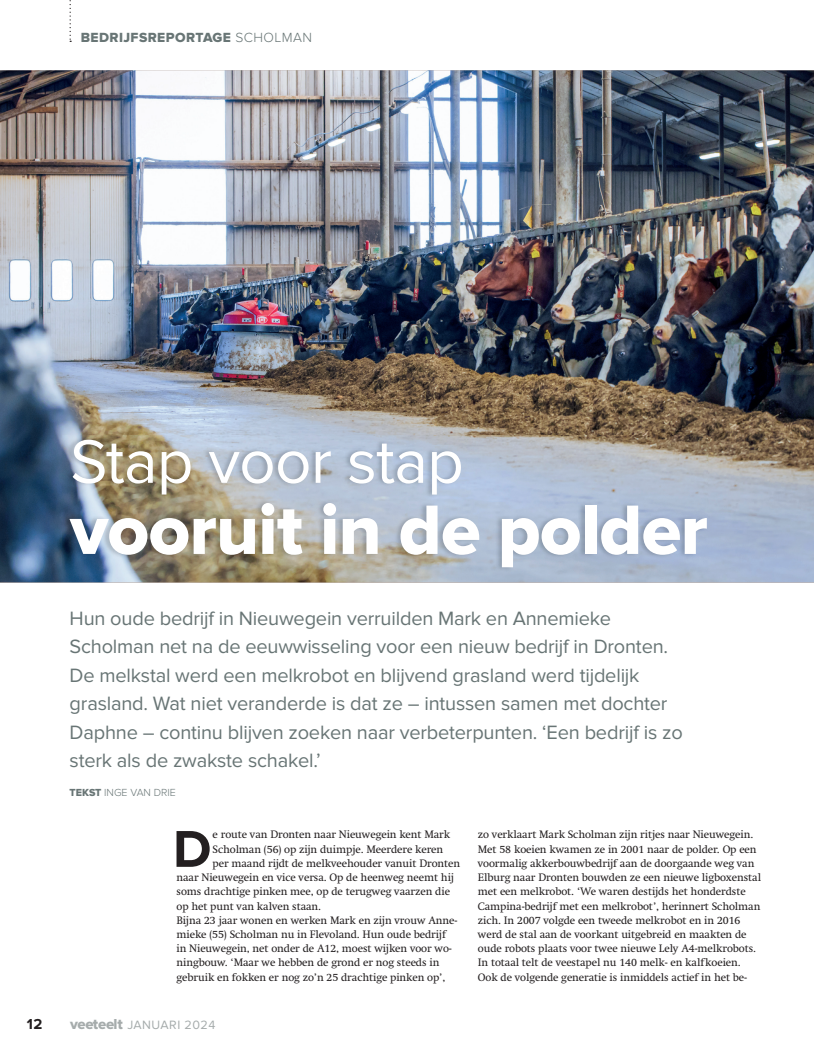
<style>
.page{position:relative;width:814px;height:1051px;background:#fff}
.page>*{position:absolute;margin:0;border:0;box-sizing:border-box;transform-origin:0 0}
.t1{font:72.5px "Proxima Nova Extrabld";letter-spacing:-.01em;color:#fff}
.t2{font:63.75px "Proxima Nova";letter-spacing:-.01em;color:#fff}
.t3{font:700 53.62px "Proxima Nova";color:#231f20}
.t4{font:20px/28.5px "Proxima Nova";letter-spacing:-.01em;color:#687575}
.t5{font:700 15px "Proxima Nova";color:#231f20}
.t6{font:13.75px "Proxima Nova Extrabld";letter-spacing:.03em;color:#687575}
.t7{font:12.5px "Proxima Nova";letter-spacing:.04em;color:#a6acac}
.t8{font:11px/14.2px "Swift LT Pro";letter-spacing:-.01em;color:#231f20}
.t9{font:300 10.62px "Proxima Nova";color:#687575}
.s1{font-family:"Proxima Nova";font-weight:300}
.s2{font-family:"Proxima Nova Extrabld";font-weight:400}
.s3{font-family:"Proxima Nova Extrabld";font-size:15px}
</style>
<div class="page">
<img style="left:0;top:70px;width:813px;height:512px">
<img style="left:62px;top:436px;width:645px;height:135px">
<svg style="left:70px;top:0;width:1px;height:42px"></svg>
<p class="t6" style="left:81px;top:29px;width:233px">BEDRIJFSREPORTAGE <span class="s1">SCHOLMAN</span></p>
<h2 class="t2" style="left:70px;top:425px;width:395px">Stap voor stap</h2>
<h1 class="t1" style="left:70px;top:488px;width:639px">vooruit in de polder</h1>
<p class="t4" style="left:70px;top:604px;width:614px">Hun oude bedrijf in Nieuwegein verruilden Mark en Annemieke Scholman net na de eeuwwisseling voor een nieuw bedrijf in Dronten.<br>De melkstal werd een melkrobot en blijvend grasland werd tijdelijk grasland. Wat niet veranderde is dat ze – intussen samen met dochter Daphne – continu blijven zoeken naar verbeterpunten. ‘Een bedrijf is zo sterk als de zwakste schakel.’</p>
<p class="t9" style="left:70px;top:786px;width:108px"><span class="s2">TEKST</span> INGE VAN DRIE</p>
<h3 class="t3" style="left:173px;top:818px;width:40px">D</h3>
<p class="t8" style="left:212px;top:827px;width:239px">e route van Dronten naar Nieuwegein kent Mark</p>
<p class="t8" style="left:212px;top:842px;width:232px">Scholman (56) op zĳn duimpje. Meerdere keren</p>
<p class="t8" style="left:212px;top:856px;width:249px">per maand rĳdt de melkveehouder vanuit Dronten</p>
<p class="t8" style="left:176px;top:870px;width:279px">naar Nieuwegein en vice versa. Op de heenweg neemt hĳ</p>
<p class="t8" style="left:176px;top:884px;width:275px">soms drachtige pinken mee, op de terugweg vaarzen die</p>
<p class="t8" style="left:176px;top:899px;width:146px">op het punt van kalven staan.</p>
<p class="t8" style="left:176px;top:913px;width:282px">Bĳna 23 jaar wonen en werken Mark en zĳn vrouw Anne-</p>
<p class="t8" style="left:176px;top:927px;width:271px">mieke (55) Scholman nu in Flevoland. Hun oude bedrĳf</p>
<p class="t8" style="left:176px;top:941px;width:277px">in Nieuwegein, net onder de A12, moest wĳken voor wo-</p>
<p class="t8" style="left:176px;top:955px;width:264px">ningbouw. ‘Maar we hebben de grond er nog steeds in</p>
<p class="t8" style="left:176px;top:970px;width:270px">gebruik en fokken er nog zo’n 25 drachtige pinken op’,</p>
<h3 class="t5" style="left:27px;top:1015px;width:17px">12</h3>
<p class="t7" style="left:70px;top:1018px;width:147px"><span class="s3">veeteelt</span> JANUARI 2024</p>
<p class="t8" style="left:478px;top:827px;width:285px">zo verklaart Mark Scholman zĳn ritjes naar Nieuwegein.<br>Met 58 koeien kwamen ze in 2001 naar de polder. Op een voormalig akkerbouwbedrĳf aan de doorgaande weg van Elburg naar Dronten bouwden ze een nieuwe ligboxenstal met een melkrobot. ‘We waren destĳds het honderdste Campina-bedrĳf met een melkrobot’, herinnert Scholman zich. In 2007 volgde een tweede melkrobot en in 2016 werd de stal aan de voorkant uitgebreid en maakten de oude robots plaats voor twee nieuwe Lely A4-melkrobots.<br>In totaal telt de veestapel nu 140 melk- en kalfkoeien.<br>Ook de volgende generatie is inmiddels actief in het be-</p>
</div>
